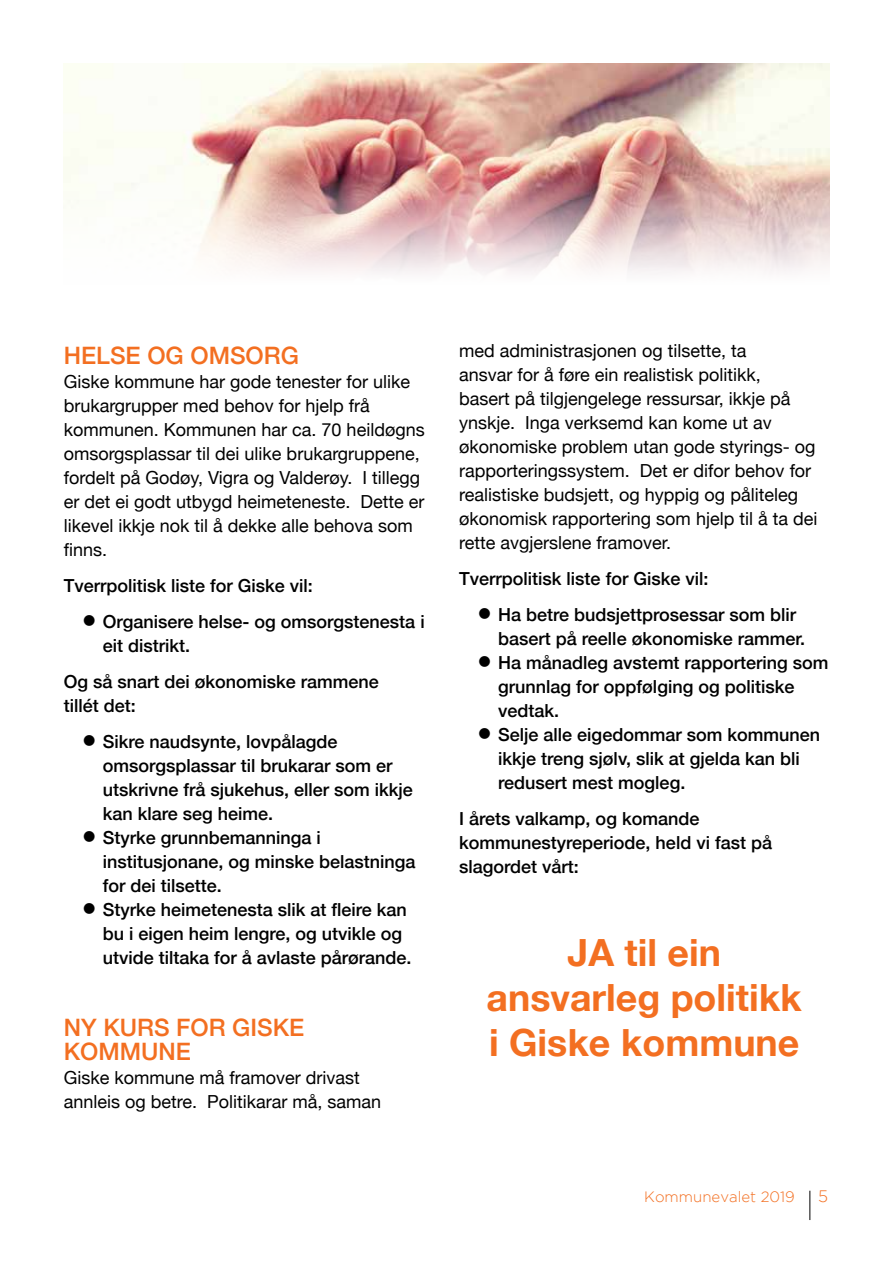
<style>
.page{position:relative;width:893px;height:1263px;background:#fff}
.page>*{position:absolute;margin:0;border:0;box-sizing:border-box;transform-origin:0 0}
.t1{font:700 37.5px/45px "Helvetica Neue";color:#f36f21;text-align:center}
.t2{font:500 24px/24px "Helvetica Neue";color:#f36f21}
.t3{font:500 18px/24px "Helvetica Neue";color:#000}
.t4{font:18px/24px "Helvetica Neue";color:#000}
.t5{font:300 16.5px "Gotham";color:#f36f21}
.t6{font:300 15px "Gotham";color:#f36f21}
.s1{font-size:30px}
</style>
<div class="page">
<svg style="left:810px;top:1191px;width:1px;height:29px"></svg>
<img style="left:64px;top:64px;width:765px;height:70px">
<img style="left:63px;top:134px;width:767px;height:140px">
<h2 class="t2" style="left:64px;top:341px;width:237px">HELSE OG OMSORG</h2>
<p class="t4" style="left:64px;top:370px;width:362px">Giske kommune har gode tenester for ulike brukargrupper med behov for hjelp frå kommunen. Kommunen har ca. 70 heildøgns omsorgsplassar til dei ulike brukargruppene, fordelt på Godøy, Vigra og Valderøy. I tillegg er det ei godt utbygd heimeteneste. Dette er likevel ikkje nok til å dekke alle behova som finns.</p>
<p class="t3" style="left:64px;top:572px;width:251px">Tverrpolitisk liste for Giske vil:</p>
<p class="t3" style="left:103px;top:608px;width:323px;text-indent:-21px"><span class="s1">•</span> Organisere helse- og omsorgstenesta i eit distrikt.</p>
<p class="t3" style="left:64px;top:668px;width:317px">Og så snart dei økonomiske rammene tillét det:</p>
<p class="t3" style="left:103px;top:728px;width:312px;text-indent:-21px"><span class="s1">•</span> Sikre naudsynte, lovpålagde omsorgsplassar til brukarar som er utskrivne frå sjukehus, eller som ikkje kan klare seg heime.</p>
<p class="t3" style="left:103px;top:824px;width:314px;text-indent:-21px"><span class="s1">•</span> Styrke grunnbemanninga i institusjonane, og minske belastninga for dei tilsette.</p>
<p class="t3" style="left:103px;top:896px;width:310px;text-indent:-21px"><span class="s1">•</span> Styrke heimetenesta slik at fleire kan bu i eigen heim lengre, og utvikle og utvide tiltaka for å avlaste pårørande.</p>
<h2 class="t2" style="left:64px;top:1013px;width:242px">NY KURS FOR GISKE<br>KOMMUNE</h2>
<p class="t4" style="left:64px;top:1066px;width:319px">Giske kommune må framover drivast annleis og betre. Politikarar må, saman</p>
<p class="t4" style="left:459px;top:340px;width:360px">med administrasjonen og tilsette, ta<br>ansvar for å føre ein realistisk politikk,<br>basert på tilgjengelege ressursar, ikkje på ynskje. Inga verksemd kan kome ut av økonomiske problem utan gode styrings- og rapporteringssystem. Det er difor behov for realistiske budsjett, og hyppig og påliteleg økonomisk rapportering som hjelp til å ta dei rette avgjerslene framover.</p>
<p class="t3" style="left:459px;top:565px;width:251px">Tverrpolitisk liste for Giske vil:</p>
<p class="t3" style="left:498px;top:601px;width:308px;text-indent:-21px"><span class="s1">•</span> Ha betre budsjettprosessar som blir basert på reelle økonomiske rammer.</p>
<p class="t3" style="left:498px;top:649px;width:332px;text-indent:-21px"><span class="s1">•</span> Ha månadleg avstemt rapportering som grunnlag for oppfølging og politiske vedtak.</p>
<p class="t3" style="left:498px;top:721px;width:323px;text-indent:-21px"><span class="s1">•</span> Selje alle eigedommar som kommunen ikkje treng sjølv, slik at gjelda kan bli redusert mest mogleg.</p>
<p class="t3" style="left:459px;top:805px;width:314px">I årets valkamp, og komande kommunestyreperiode, held vi fast på slagordet vårt:</p>
<h1 class="t1" style="left:487px;top:931px;width:317px">JA til ein ansvarleg politikk i Giske kommune</h1>
<p class="t6" style="left:644px;top:1188px;width:152px">Kommunevalet 2019</p>
<p class="t5" style="left:818px;top:1187px;width:11px">5</p>
</div>
